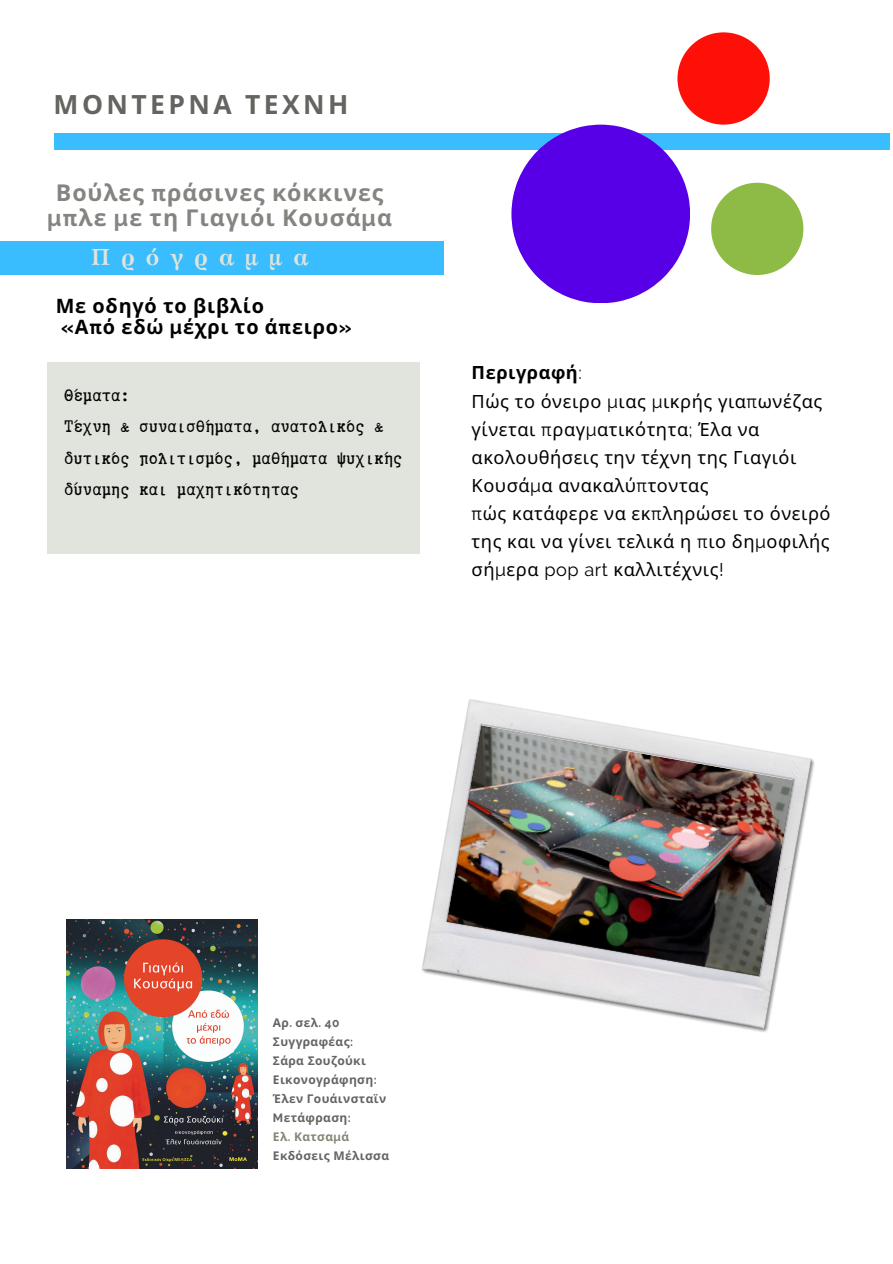
<style>
.page{position:relative;width:893px;height:1264px;background:#fff}
.page>*{position:absolute;margin:0;border:0;box-sizing:border-box;transform-origin:0 0}
.t1{font:700 26.4px "Noto Sans";letter-spacing:.13em;color:#636561}
.t2{font:700 23.1px/24.8px "Noto Sans";letter-spacing:.04em;color:#848580;text-align:center}
.t3{font:700 23.1px "GFS Artemisia";letter-spacing:.48em;color:#e1e4dc}
.t4{font:19.8px/31.5px "Truetypewriter Polygl OTT";letter-spacing:.03em;color:#000}
.t5{font:700 19.8px/21.3px "Noto Sans";letter-spacing:.04em;color:#000}
.t6{font:18.15px/28px "Noto Sans";letter-spacing:.03em;color:#000}
.t7{font:700 18.15px "Noto Sans";letter-spacing:.03em;color:#000}
.t8{font:700 12px "Noto Sans";letter-spacing:.03em;color:#636561}
.t9{font:700 12px "Noto Sans";letter-spacing:.03em;color:#848574}
.s1{font-family:"Raleway"}
.s2{font-family:"Raleway";font-weight:400}
</style>
<div class="page">
<div style="left:54px;top:133px;width:835px;height:17px;background:#39bdff"></div>
<div style="left:0;top:241px;width:444px;height:34px;background:#39bdff"></div>
<div style="left:47px;top:362px;width:372px;height:191px;background:#e1e4dc"></div>
<svg style="left:511px;top:32px;width:292px;height:271px"></svg>
<img style="left:67px;top:919px;width:191px;height:249px">
<img style="left:422px;top:699px;width:393px;height:333px">
<p class="t1" style="left:54px;top:85px;width:296px">ΜΟΝΤΕΡΝΑ ΤΕΧΝΗ</p>
<p class="t2" style="left:47px;top:179px;width:346px">Βούλες <span class="s1">π</span>ράσινες κόκκινες <span class="s1">μπ</span>λε <span class="s1">μ</span>ε τη Γιαγιόι Κουσά<span class="s1">μ</span>α</p>
<p class="t3" style="left:91px;top:249px;width:219px">Πρόγραμμα</p>
<p class="t5" style="left:56px;top:295px;width:297px">Με οδηγό το βιβλίο<br><span class="s1">«</span>Α<span class="s1">π</span>ό εδώ <span class="s1">μ</span>έχρι το ά<span class="s1">π</span>ειρο<span class="s1">»</span></p>
<p class="t4" style="left:64px;top:379px;width:67px">Θέματα:</p>
<p class="t4" style="left:64px;top:410px;width:339px">Τέχνη &amp; συναισθήματα, ανατολικός &amp; δυτικός πολιτισμός, μαθήματα ψυχικής δύναμης και μαχητικότητας</p>
<p class="t7" style="left:471px;top:360px;width:112px">Περιγραφή<span class="s2">:</span></p>
<p class="t6" style="left:471px;top:386px;width:352px">Πώς το όνειρο <span class="s1">μ</span>ιας <span class="s1">μ</span>ικρής για<span class="s1">π</span>ωνέζας γίνεται <span class="s1">π</span>ραγ<span class="s1">μ</span>ατικότητα<span class="s1">;</span> Έλα να ακολουθήσεις την τέχνη της Γιαγιόι<br>Κουσά<span class="s1">μ</span>α ανακαλύ<span class="s1">π</span>τοντας</p>
<p class="t6" style="left:471px;top:499px;width:361px;text-align:justify"><span class="s1">π</span>ώς κατάφερε να εκ<span class="s1">π</span>ληρώσει το όνειρο΄ της και να γίνει τελικά η <span class="s1">π</span>ιο δη<span class="s1">μ</span>οφιλής σή<span class="s1">μ</span>ερα <span class="s1">pop art</span> καλλιτέχνις<span class="s1">!</span></p>
<p class="t8" style="left:273px;top:1014px;width:68px">Αρ<span class="s1">.</span> σελ<span class="s1">. 40</span></p>
<p class="t8" style="left:273px;top:1033px;width:82px">Συγγραφέας<span class="s1">:</span></p>
<p class="t8" style="left:273px;top:1052px;width:94px">Σάρα Σουζούκι</p>
<p class="t8" style="left:273px;top:1071px;width:105px">Εικονογράφηση<span class="s1">:</span></p>
<p class="t8" style="left:273px;top:1090px;width:115px">Έλεν Γουάινσταϊν</p>
<p class="t8" style="left:273px;top:1109px;width:79px"><span class="s1">M</span>ετάφραση<span class="s1">:</span></p>
<p class="t9" style="left:273px;top:1128px;width:78px">Ελ<span class="s1">.</span> Κατσα<span class="s1">μ</span>ά</p>
<p class="t8" style="left:273px;top:1147px;width:118px">Εκδόσεις Μέλισσα</p>
</div>
